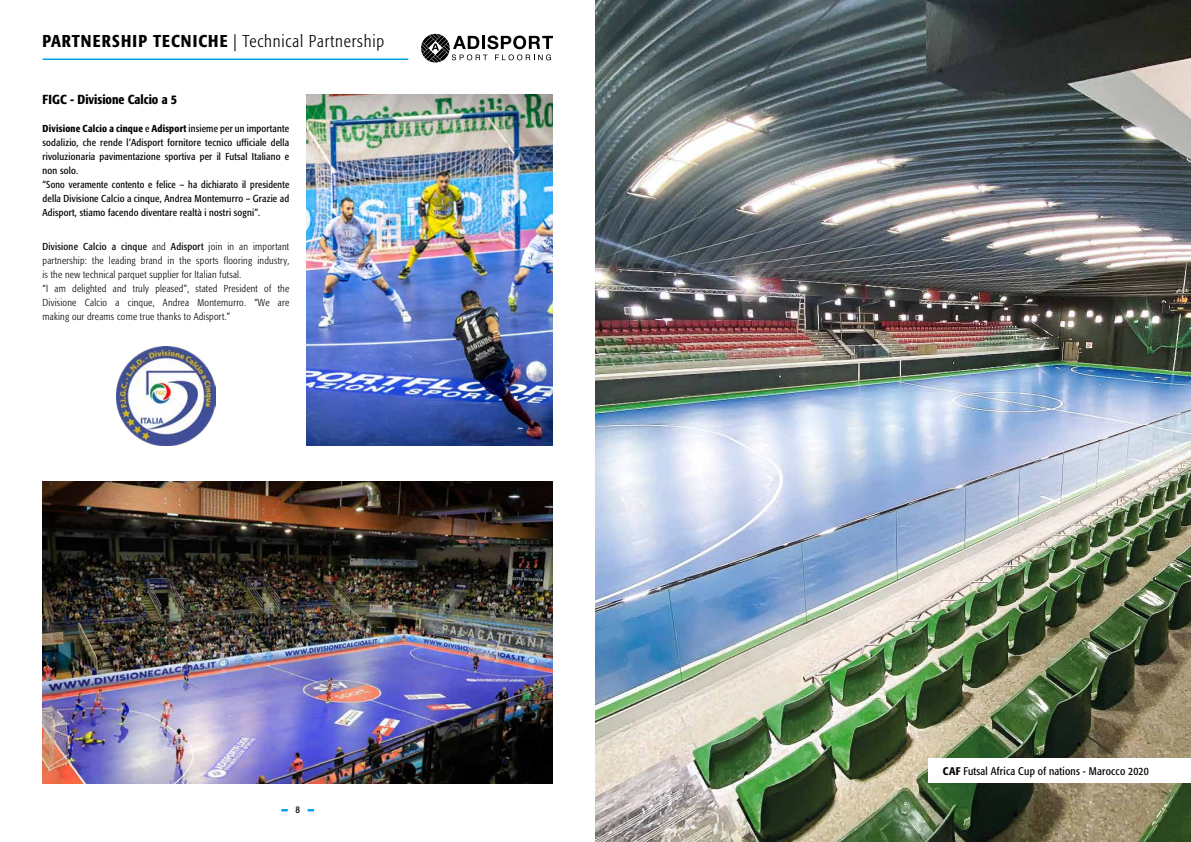
<style>
.page{position:relative;width:1191px;height:842px;background:#fff}
.page>*{position:absolute;margin:0;border:0;box-sizing:border-box;transform-origin:0 0}
.t1{font:300 condensed 17px "Formata";letter-spacing:.05em;color:#000}
.t2{font:500 condensed 13px "Formata";color:#000}
.t3{font:condensed 11px "Formata";letter-spacing:.02em;color:#000}
.t4{font:condensed 10px/14px "Formata";letter-spacing:.02em;color:#000}
.t5{font:300 condensed 10px/14px "Formata";letter-spacing:.025em;color:#000}
.t6{font:700 condensed 10px "Formata";color:#00a1e5;scale:2 1}
.s1{font-weight:500}
.s2{font-weight:400}
.s3{font-weight:400;color:#000}
</style>
<div class="page">
<svg style="left:281px;top:809px;width:7px;height:2px"></svg>
<svg style="left:307px;top:809px;width:7px;height:2px"></svg>
<img style="left:595px;top:0;width:596px;height:842px">
<img style="left:116px;top:346px;width:99px;height:100px">
<img style="left:306px;top:94px;width:247px;height:352px">
<svg style="left:421px;top:34px;width:132px;height:29px"></svg>
<hr style="left:43px;top:58px;width:365px;height:2px;background:#00a1e5">
<img style="left:43px;top:482px;width:510px;height:301px">
<div style="left:928px;top:758px;width:263px;height:25px;background:#fff"></div>
<h1 class="t1" style="left:43px;top:31px;width:343px"><span class="s1">PARTNERSHIP TECNICHE</span> | Technical Partnership</h1>
<h2 class="t2" style="left:43px;top:92px;width:136px">FIGC - Divisione Calcio a 5</h2>
<p class="t4" style="left:43px;top:122px;width:248px"><span class="s1">Divisione Calcio a cinque</span> e <span class="s1">Adisport</span> insieme per un importante sodalizio, che rende l’Adisport fornitore tecnico ufficiale della rivoluzionaria pavimentazione sportiva per il Futsal Italiano e non solo.<br>“Sono veramente contento e felice – ha dichiarato il presidente della Divisione Calcio a cinque, Andrea Montemurro – Grazie ad Adisport, stiamo facendo diventare realtà i nostri sogni”.</p>
<p class="t5" style="left:43px;top:240px;width:248px"><span class="s2">Divisione Calcio a cinque</span> and <span class="s2">Adisport</span> join in an important partnership: the leading brand in the sports flooring industry, is the new technical parquet supplier for Italian futsal.<br>“I am delighted and truly pleased”, stated President of the Divisione Calcio a cinque, Andrea Montemurro. “We are making our dreams come true thanks to Adisport.”</p>
<p class="t6" style="left:281px;top:803px;width:18px">- <span class="s3">8</span> -</p>
<p class="t3" style="left:943px;top:765px;width:207px"><span class="s1">CAF</span> Futsal Africa Cup of nations - Marocco 2020</p>
</div>
